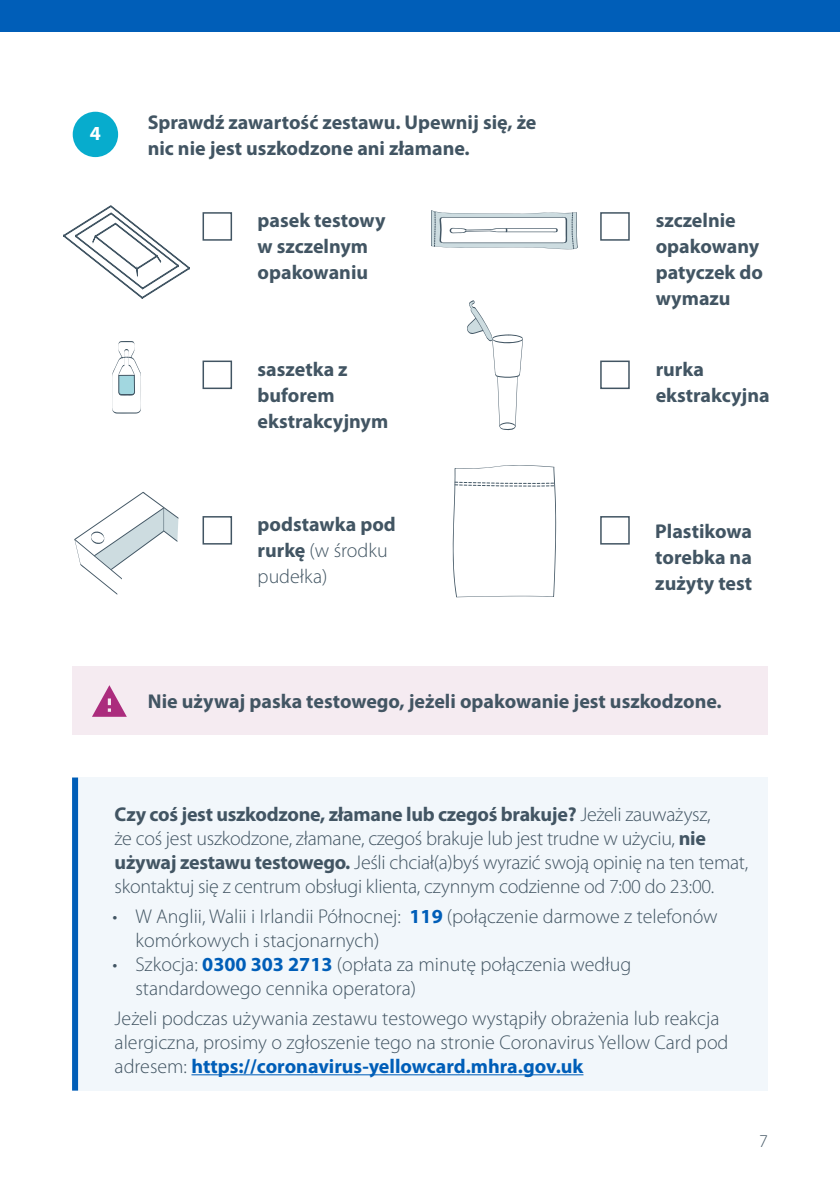
<style>
.page{position:relative;width:840px;height:1191px;background:#fff}
.page>*{position:absolute;margin:0;border:0;box-sizing:border-box;transform-origin:0 0}
.Paragraph_Black__p{font:300 20px/24px "Myriad Pro";color:#425563}
.Paragraph_Bold__p{font:700 20px/26px "Myriad Pro";color:#425563}
.Paragraph_White__p{font:700 20px "Myriad Pro";color:#fff}
.Page_number__p{font:300 18px "Myriad Pro";color:#425563}
.s1{font-weight:300}
.s2{font-weight:700}
.s3{font-weight:700;color:#005eb8}
</style>
<div class="page">
<div style="left:73px;top:112px;width:45px;height:45px;background:#07accd;border-radius:50%"></div>
<div style="left:202px;top:212px;width:30px;height:29px;border:2px solid #425563"></div>
<svg style="left:63px;top:205px;width:127px;height:94px"></svg>
<div style="left:600px;top:212px;width:29px;height:29px;border:2px solid #425563"></div>
<svg style="left:431px;top:210px;width:147px;height:40px"></svg>
<svg style="left:112px;top:341px;width:29px;height:73px"></svg>
<div style="left:202px;top:360px;width:30px;height:29px;border:2px solid #425563"></div>
<svg style="left:467px;top:300px;width:56px;height:131px"></svg>
<div style="left:600px;top:360px;width:29px;height:29px;border:2px solid #425563"></div>
<svg style="left:74px;top:492px;width:104px;height:103px"></svg>
<div style="left:202px;top:516px;width:30px;height:28px;border:2px solid #425563"></div>
<svg style="left:452px;top:465px;width:104px;height:132px"></svg>
<div style="left:600px;top:516px;width:29px;height:28px;border:2px solid #425563"></div>
<div style="left:72px;top:667px;width:695px;height:68px;background:#f5ebf1"></div>
<svg style="left:92px;top:685px;width:35px;height:32px"></svg>
<div style="left:72px;top:777px;width:695px;height:313px;background:#f2f7fb"></div>
<div style="left:72px;top:777px;width:6px;height:313px;background:#005eb8"></div>
<hr style="left:191px;top:1074px;width:392px;height:1px;background:#005eb8">
<div style="left:0;top:0;width:839px;height:31px;background:#005eb8"></div>
<h2 class="Paragraph_White__p" style="left:90px;top:120px;width:13px">4</h2>
<h3 class="Paragraph_Bold__p" style="left:148px;top:108px;width:390px">Sprawdź zawartość zestawu. Upewnij się, że nic nie jest uszkodzone ani złamane.</h3>
<h3 class="Paragraph_Bold__p" style="left:257px;top:207px;width:129px">pasek testowy w szczelnym opakowaniu</h3>
<h3 class="Paragraph_Bold__p" style="left:655px;top:207px;width:109px">szczelnie opakowany patyczek do wymazu</h3>
<h3 class="Paragraph_Bold__p" style="left:257px;top:355px;width:132px">saszetka z buforem ekstrakcyjnym</h3>
<h3 class="Paragraph_Bold__p" style="left:655px;top:355px;width:115px">rurka ekstrakcyjna</h3>
<h3 class="Paragraph_Bold__p" style="left:257px;top:510px;width:140px">podstawka pod rurkę <span class="s1">(w środku pudełka)</span></h3>
<h3 class="Paragraph_Bold__p" style="left:655px;top:517px;width:98px;text-align:justify">Plastikowa torebka na zużyty test</h3>
<h3 class="Paragraph_Bold__p" style="left:148px;top:688px;width:575px">Nie używaj paska testowego, jeżeli opakowanie jest uszkodzone.</h3>
<p class="Paragraph_Black__p" style="left:115px;top:802px;width:634px"><span class="s2">Czy coś jest uszkodzone, złamane lub czegoś brakuje?</span> Jeżeli zauważysz,<br>że coś jest uszkodzone, złamane, czegoś brakuje lub jest trudne w użyciu, <span class="s2">nie używaj zestawu testowego.</span> Jeśli chciał(a)byś wyrazić swoją opinię na ten temat, skontaktuj się z centrum obsługi klienta, czynnym codzienne od 7:00 do 23:00.</p>
<p class="Paragraph_Black__p" style="left:135px;top:904px;width:583px;text-indent:-23px">• W Anglii, Walii i Irlandii Północnej: <span class="s3">119</span> (połączenie darmowe z telefonów komórkowych i stacjonarnych)</p>
<p class="Paragraph_Black__p" style="left:135px;top:952px;width:497px;text-indent:-23px">• Szkocja: <span class="s3">0300 303 2713</span> (opłata za minutę połączenia według standardowego cennika operatora)</p>
<p class="Paragraph_Black__p" style="left:115px;top:1006px;width:615px">Jeżeli podczas używania zestawu testowego wystąpiły obrażenia lub reakcja alergiczna, prosimy o zgłoszenie tego na stronie Coronavirus Yellow Card pod adresem: <span class="s3">https://coronavirus-yellowcard.mhra.gov.uk</span></p>
<p class="Page_number__p" style="left:758px;top:1130px;width:10px">7</p>
</div>
